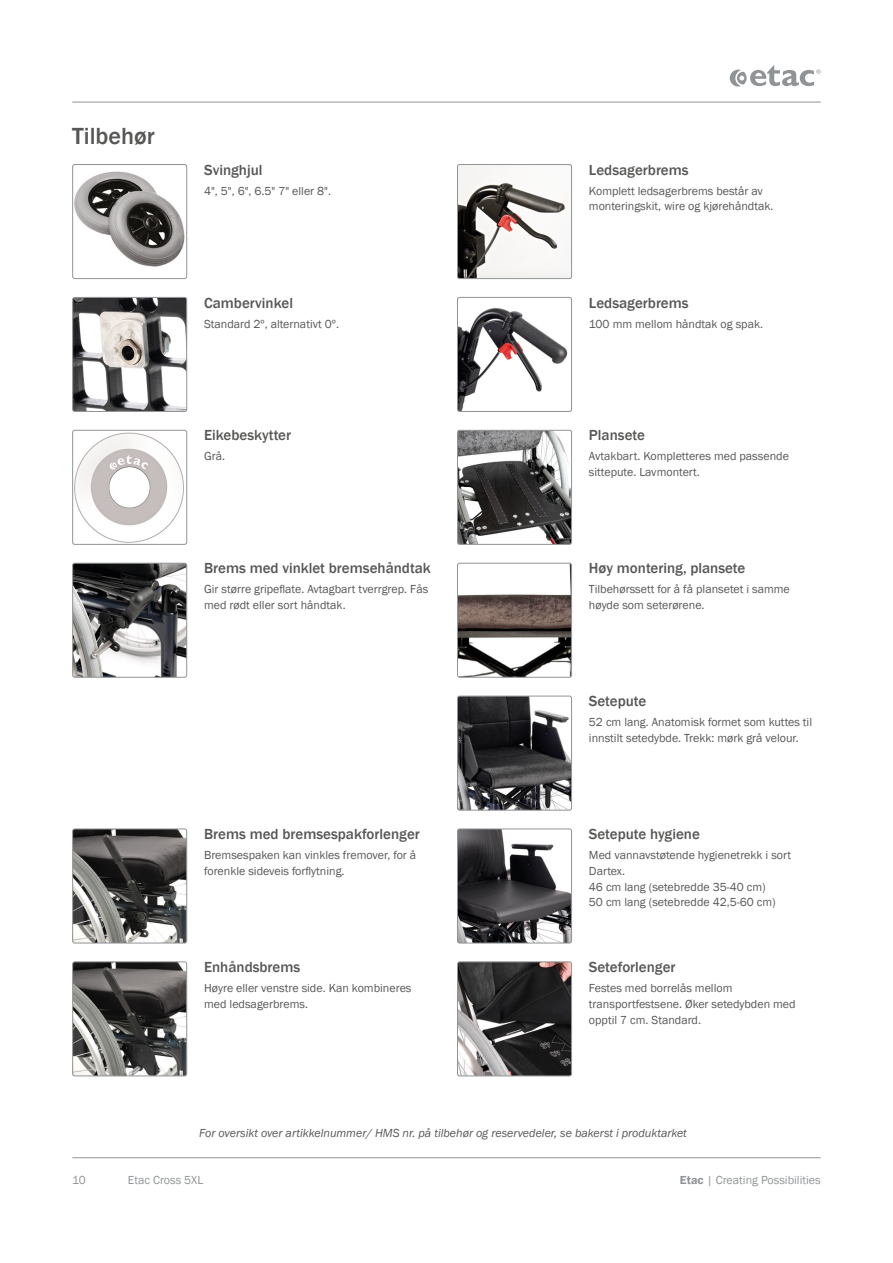
<style>
.page{position:relative;width:893px;height:1263px;background:#fff}
.page>*{position:absolute;margin:0;border:0;box-sizing:border-box;transform-origin:0 0}
._4__Header_-_Basic_b{font:500 24px "Franklin Gothic";color:#575756}
._5__Header_-_Feature{font:500 15px "Franklin Gothic";color:#575756}
._5__Body_-_Features{font:12px/15.8px "Franklin Gothic";color:#575756}
._4__Body_-_Basic_bod{font:italic 12px "Franklin Gothic";color:#575756}
.t1{font:12px "Franklin Gothic";color:#919496}
.s1{font-weight:600}
</style>
<div class="page">
<hr style="left:72px;top:102px;width:749px;height:1px;background:#919496">
<hr style="left:72px;top:1157px;width:749px;height:1px;background:#919496">
<svg style="left:730px;top:65px;width:91px;height:22px"></svg>
<img style="left:74px;top:171px;width:113px;height:108px">
<div style="left:72px;top:164px;width:115px;height:115px;border:1px solid #919496;border-radius:2px"></div>
<img style="left:74px;top:297px;width:113px;height:113px">
<div style="left:72px;top:297px;width:115px;height:115px;border:1px solid #919496;border-radius:2px"></div>
<img style="left:74px;top:432px;width:110px;height:111px">
<div style="left:72px;top:430px;width:115px;height:115px;border:1px solid #919496;border-radius:2px"></div>
<img style="left:74px;top:563px;width:113px;height:113px">
<div style="left:72px;top:563px;width:115px;height:115px;border:1px solid #919496;border-radius:2px"></div>
<img style="left:74px;top:830px;width:113px;height:113px">
<div style="left:72px;top:828px;width:115px;height:115px;border:1px solid #919496;border-radius:2px"></div>
<img style="left:74px;top:963px;width:113px;height:113px">
<div style="left:72px;top:961px;width:115px;height:115px;border:1px solid #919496;border-radius:2px"></div>
<img style="left:459px;top:166px;width:113px;height:113px">
<div style="left:457px;top:164px;width:115px;height:115px;border:1px solid #919496;border-radius:2px"></div>
<img style="left:459px;top:297px;width:113px;height:113px">
<div style="left:457px;top:297px;width:115px;height:115px;border:1px solid #919496;border-radius:2px"></div>
<img style="left:457px;top:430px;width:115px;height:113px">
<div style="left:457px;top:430px;width:115px;height:115px;border:1px solid #919496;border-radius:2px"></div>
<img style="left:457px;top:563px;width:115px;height:113px">
<div style="left:457px;top:563px;width:115px;height:115px;border:1px solid #919496;border-radius:2px"></div>
<img style="left:457px;top:696px;width:115px;height:114px">
<div style="left:457px;top:696px;width:115px;height:114px;border:1px solid #919496;border-radius:2px"></div>
<img style="left:457px;top:830px;width:115px;height:113px">
<div style="left:457px;top:828px;width:115px;height:115px;border:1px solid #919496;border-radius:2px"></div>
<img style="left:457px;top:963px;width:115px;height:113px">
<div style="left:457px;top:961px;width:115px;height:115px;border:1px solid #919496;border-radius:2px"></div>
<p class="_4__Header_-_Basic_b" style="left:72px;top:122px;width:84px">Tilbehør</p>
<p class="_5__Header_-_Feature" style="left:204px;top:160px;width:60px">Svinghjul</p>
<p class="_5__Body_-_Features" style="left:204px;top:183px;width:128px">4", 5", 6", 6.5" 7" eller 8".</p>
<p class="_5__Header_-_Feature" style="left:204px;top:293px;width:90px">Cambervinkel</p>
<p class="_5__Body_-_Features" style="left:204px;top:316px;width:136px">Standard 2º, alternativt 0º.</p>
<p class="_5__Header_-_Feature" style="left:204px;top:426px;width:89px">Eikebeskytter</p>
<p class="_5__Body_-_Features" style="left:204px;top:449px;width:23px">Grå.</p>
<p class="_5__Header_-_Feature" style="left:204px;top:559px;width:228px">Brems med vinklet bremsehåndtak</p>
<p class="_5__Body_-_Features" style="left:204px;top:582px;width:226px">Gir større gripeflate. Avtagbart tverrgrep. Fås med rødt eller sort håndtak.</p>
<p class="_5__Header_-_Feature" style="left:204px;top:825px;width:217px">Brems med bremsespakforlenger</p>
<p class="_5__Body_-_Features" style="left:204px;top:847px;width:214px">Bremsespaken kan vinkles fremover, for å forenkle sideveis forflytning.</p>
<p class="_5__Header_-_Feature" style="left:204px;top:958px;width:98px">Enhåndsbrems</p>
<p class="_5__Body_-_Features" style="left:204px;top:980px;width:209px">Høyre eller venstre side. Kan kombineres med ledsagerbrems.</p>
<p class="_5__Header_-_Feature" style="left:589px;top:160px;width:101px">Ledsagerbrems</p>
<p class="_5__Body_-_Features" style="left:589px;top:183px;width:186px">Komplett ledsagerbrems består av monteringskit, wire og kjørehåndtak.</p>
<p class="_5__Header_-_Feature" style="left:589px;top:293px;width:101px">Ledsagerbrems</p>
<p class="_5__Body_-_Features" style="left:589px;top:316px;width:176px">100 mm mellom håndtak og spak.</p>
<p class="_5__Header_-_Feature" style="left:589px;top:426px;width:57px">Plansete</p>
<p class="_5__Body_-_Features" style="left:589px;top:449px;width:201px">Avtakbart. Kompletteres med passende sittepute. Lavmontert.</p>
<p class="_5__Header_-_Feature" style="left:589px;top:559px;width:158px">Høy montering, plansete</p>
<p class="_5__Body_-_Features" style="left:589px;top:582px;width:202px">Tilbehørssett for å få plansetet i samme høyde som seterørene.</p>
<p class="_5__Header_-_Feature" style="left:589px;top:692px;width:59px">Setepute</p>
<p class="_5__Body_-_Features" style="left:589px;top:715px;width:225px">52 cm lang. Anatomisk formet som kuttes til innstilt setedybde. Trekk: mørk grå velour.</p>
<p class="_5__Header_-_Feature" style="left:589px;top:825px;width:112px">Setepute hygiene</p>
<p class="_5__Body_-_Features" style="left:589px;top:847px;width:204px">Med vannavstøtende hygienetrekk i sort<br>Dartex.</p>
<p class="_5__Body_-_Features" style="left:589px;top:879px;width:178px">46 cm lang (setebredde 35-40 cm)</p>
<p class="_5__Body_-_Features" style="left:589px;top:895px;width:188px">50 cm lang (setebredde 42,5-60 cm)</p>
<p class="_5__Header_-_Feature" style="left:589px;top:958px;width:88px">Seteforlenger</p>
<p class="_5__Body_-_Features" style="left:589px;top:980px;width:208px">Festes med borrelås mellom transportfestsene. Øker setedybden med opptil 7 cm. Standard.</p>
<p class="_4__Body_-_Basic_bod" style="left:199px;top:1125px;width:489px">For oversikt over artikkelnummer/ HMS nr. på tilbehør og reservedeler, se bakerst i produktarket</p>
<p class="t1" style="left:72px;top:1173px;width:15px">10</p>
<p class="t1" style="left:128px;top:1173px;width:77px">Etac Cross 5XL</p>
<p class="t1" style="left:680px;top:1173px;width:142px"><span class="s1">Etac</span> | Creating Possibilities</p>
</div>
